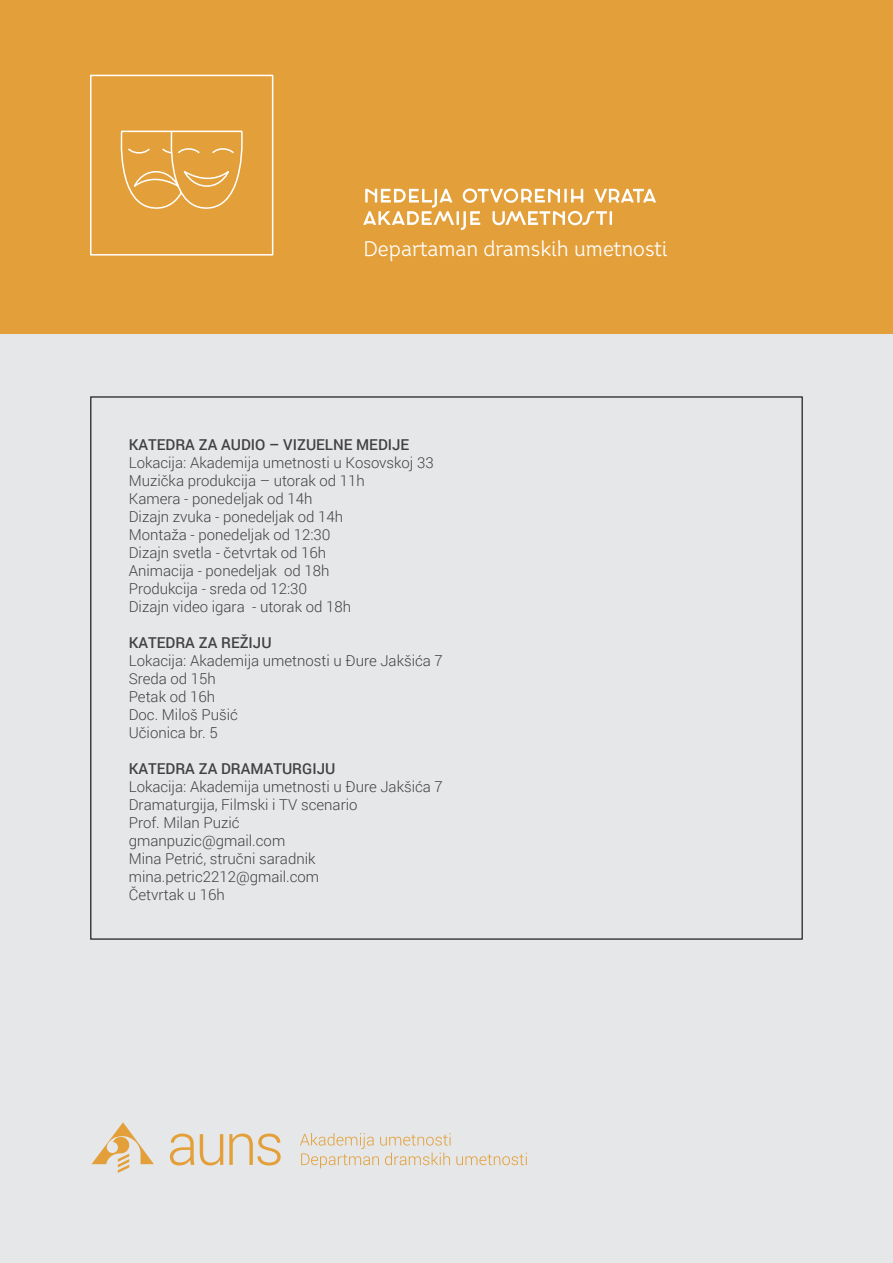
<style>
.page{position:relative;width:893px;height:1263px;background:#fff}
.page>*{position:absolute;margin:0;border:0;box-sizing:border-box;transform-origin:0 0}
.t1{font:21px "Nioki BG";color:#fff}
.t2{font:300 15px/18px "Roboto";color:#414042}
.t3{font:500 15px "Roboto";color:#414042}
</style>
<div class="page">
<div style="left:0;top:332px;width:893px;height:931px;background:#e6e7e8"></div>
<svg style="left:92px;top:1122px;width:62px;height:51px"></svg>
<svg style="left:170px;top:1133px;width:24px;height:32px"></svg>
<svg style="left:200px;top:1134px;width:23px;height:31px"></svg>
<svg style="left:229px;top:1133px;width:52px;height:32px"></svg>
<svg style="left:300px;top:1133px;width:227px;height:35px"></svg>
<div style="left:0;top:0;width:893px;height:333px;background:#e3a03a"></div>
<svg style="left:363px;top:188px;width:293px;height:42px"></svg>
<svg style="left:90px;top:74px;width:184px;height:182px"></svg>
<h1 class="t1" style="left:363px;top:236px;width:306px">Departaman dramskih umetnosti</h1>
<p class="t3" style="left:129px;top:434px;width:282px">KATEDRA ZA AUDIO – VIZUELNE MEDIJE</p>
<p class="t2" style="left:129px;top:453px;width:306px">Lokacija: Akademija umetnosti u Kosovskoj 33<br>Muzička produkcija – utorak od 11h<br>Kamera - ponedeljak od 14h<br>Dizajn zvuka - ponedeljak od 14h<br>Montaža - ponedeljak od 12:30<br>Dizajn svetla - četvrtak od 16h<br>Animacija - ponedeljak od 18h<br>Produkcija - sreda od 12:30<br>Dizajn video igara - utorak od 18h</p>
<p class="t3" style="left:129px;top:632px;width:144px">KATEDRA ZA REŽIJU</p>
<p class="t2" style="left:129px;top:651px;width:316px">Lokacija: Akademija umetnosti u Đure Jakšića 7<br>Sreda od 15h<br>Petak od 16h<br>Doc. Miloš Pušić<br>Učionica br. 5</p>
<p class="t3" style="left:129px;top:758px;width:208px">KATEDRA ZA DRAMATURGIJU</p>
<p class="t2" style="left:129px;top:777px;width:316px">Lokacija: Akademija umetnosti u Đure Jakšića 7<br>Dramaturgija, Filmski i TV scenario<br>Prof. Milan Puzić<br>gmanpuzic@gmail.com<br>Mina Petrić, stručni saradnik mina.petric2212@gmail.com<br>Četvrtak u 16h</p>
</div>
